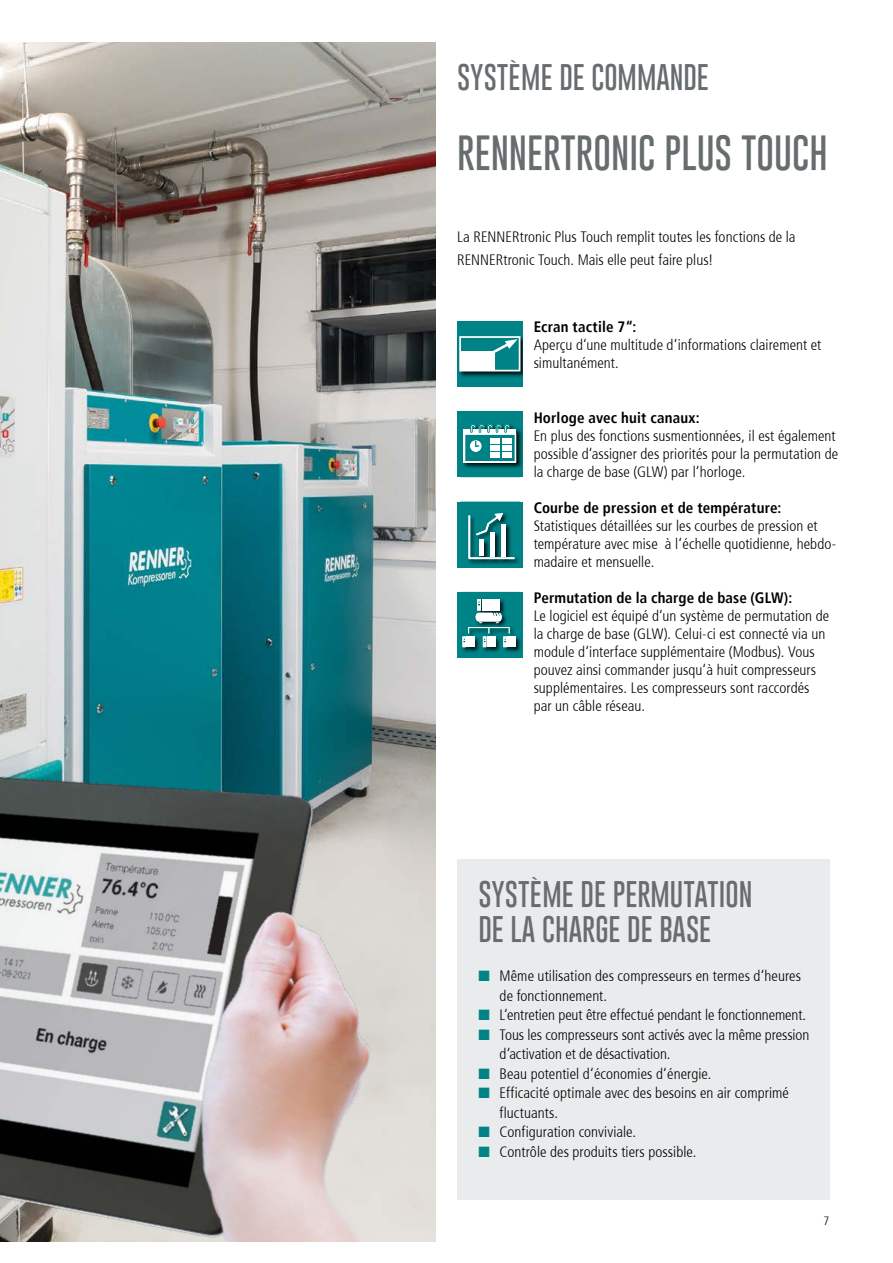
<style>
.page{position:relative;width:893px;height:1263px;background:#fff}
.page>*{position:absolute;margin:0;border:0;box-sizing:border-box;transform-origin:0 0}
.t1{font:100 36px "Gobold";color:#676c6e}
.t2{font:100 27px/35.1px "Gobold";color:#676c6e}
.t3{font:300 condensed 15px/18px "Frutiger";letter-spacing:.005em;color:#000}
.t4{font:700 condensed 15px "Frutiger";letter-spacing:.01em;color:#000}
.t5{font:300 condensed 12px "Frutiger";color:#000}
</style>
<div class="page">
<img style="left:0;top:43px;width:436px;height:1199px">
<div style="left:457px;top:592px;width:66px;height:66px;background:#008387;border-radius:4px"></div>
<img style="left:462px;top:599px;width:59px;height:53px">
<div style="left:491px;top:599px;width:9px;height:12px;background:#fff"></div>
<svg style="left:477px;top:599px;width:4px;height:12px"></svg>
<div style="left:482px;top:599px;width:8px;height:12px;background:#fff"></div>
<div style="left:508px;top:636px;width:8px;height:11px;background:#fff"></div>
<svg style="left:463px;top:613px;width:47px;height:34px"></svg>
<div style="left:457px;top:502px;width:66px;height:65px;background:#008387;border-radius:4px"></div>
<img style="left:468px;top:558px;width:54px;height:9px">
<svg style="left:468px;top:513px;width:47px;height:46px"></svg>
<div style="left:457px;top:411px;width:66px;height:66px;background:#008387;border-radius:4px"></div>
<img style="left:463px;top:429px;width:59px;height:39px">
<svg style="left:464px;top:424px;width:52px;height:39px"></svg>
<div style="left:457px;top:321px;width:66px;height:66px;background:#008387;border-radius:4px"></div>
<img style="left:459px;top:336px;width:64px;height:41px">
<div style="left:460px;top:337px;width:60px;height:34px;background:#008387"></div>
<div style="left:459px;top:336px;width:61px;height:35px;border:2px solid #fff"></div>
<div style="left:460px;top:351px;width:34px;height:20px;background:#fff"></div>
<svg style="left:488px;top:338px;width:30px;height:19px"></svg>
<div style="left:457px;top:859px;width:372px;height:340px;background:#e9ebec"></div>
<img style="left:0;top:742px;width:390px;height:500px">
<h2 class="t2" style="left:457px;top:59px;width:253px">SYSTÈME DE COMMANDE</h2>
<h1 class="t1" style="left:457px;top:129px;width:372px">RENNERTRONIC PLUS TOUCH</h1>
<p class="t3" style="left:457px;top:226px;width:340px;line-height:22.5px">La RENNERtronic Plus Touch remplit toutes les fonctions de la<br>RENNERtronic Touch. Mais elle peut faire plus!</p>
<p class="t4" style="left:534px;top:318px;width:104px">Ecran tactile 7“:</p>
<p class="t3" style="left:534px;top:336px;width:289px">Aperçu d‘une multitude d‘informations clairement et simultanément.</p>
<p class="t4" style="left:534px;top:408px;width:168px">Horloge avec huit canaux:</p>
<p class="t3" style="left:534px;top:427px;width:306px">En plus des fonctions susmentionnées, il est également possible d‘assigner des priorités pour la permutation de la charge de base (GLW) par l‘horloge.</p>
<p class="t4" style="left:534px;top:499px;width:249px">Courbe de pression et de température:</p>
<p class="t3" style="left:534px;top:517px;width:304px">Statistiques détaillées sur les courbes de pression et température avec mise à l‘échelle quotidienne, hebdo&shy;madaire et mensuelle.</p>
<p class="t4" style="left:534px;top:589px;width:260px">Permutation de la charge de base (GLW):</p>
<p class="t3" style="left:534px;top:607px;width:297px">Le logiciel est équipé d‘un système de permutation de la charge de base (GLW). Celui-ci est connecté via un module d‘interface supplémentaire (Modbus). Vous pouvez ainsi commander jusqu‘à huit compresseurs supplémentaires. Les compresseurs sont raccordés par un câble réseau.</p>
<h2 class="t2" style="left:478px;top:876px;width:276px">SYSTÈME DE PERMUTATION<br>DE LA CHARGE DE BASE</h2>
<p class="t3" style="left:500px;top:966px;width:311px;line-height:19.5px">Même utilisation des compresseurs en termes d‘heures de fonctionnement.<br>L‘entretien peut être effectué pendant le fonctionnement.<br>Tous les compresseurs sont activés avec la même pression d‘activation et de désactivation.<br>Beau potentiel d‘économies d‘énergie.<br>Efficacité optimale avec des besoins en air comprimé fluctuants.<br>Configuration conviviale.<br>Contrôle des produits tiers possible.</p>
<p class="t5" style="left:823px;top:1214px;width:7px">7</p>
</div>
